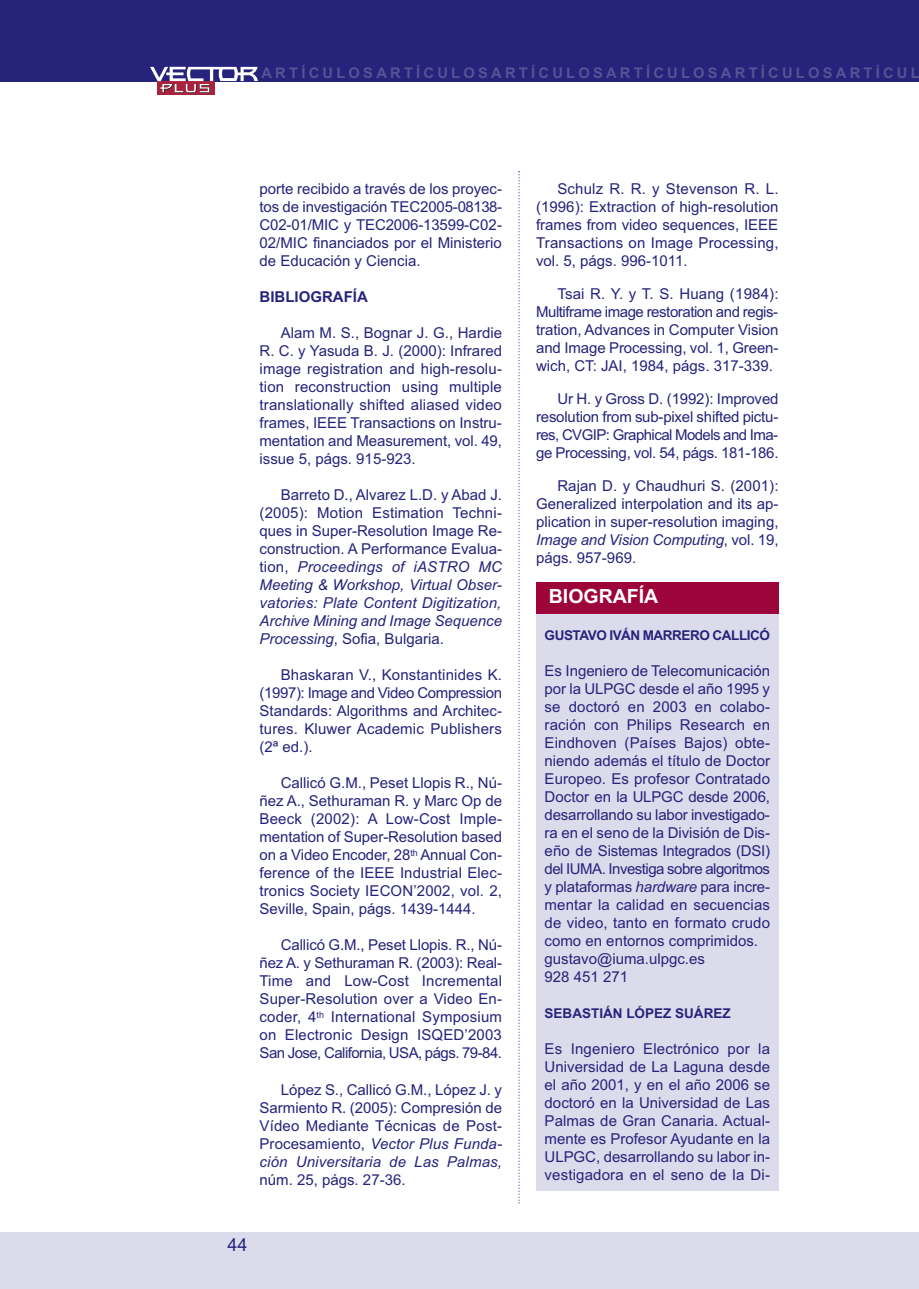
<style>
.page{position:relative;width:919px;height:1289px;background:#fff}
.page>*{position:absolute;margin:0;border:0;box-sizing:border-box;transform-origin:0 0}
.t1{font:700 19.5px "Arial";color:#fff}
.t2{font:18px "Arial";color:#26237b}
.t3{font:15px/18px "Arial";color:#26237b;text-align:justify}
.t4{font:700 15px "Arial";color:#26237b}
.t5{font:700 14.7px "Arial";letter-spacing:.22em;color:#565396}
.t6{font:700 13.5px "Arial";letter-spacing:-.03em;color:#26237b}
.t7{font:700 13.5px "Arial";color:#26237b}
.s1{font-style:italic}
</style>
<div class="page">
<div style="left:536px;top:612px;width:242px;height:579px;background:#dcdbeb"></div>
<div style="left:536px;top:582px;width:242px;height:31px;background:#9d053a"></div>
<div style="left:0;top:0;width:918px;height:81px;background:#26237b"></div>
<div style="left:157px;top:82px;width:57px;height:13px;background:#a9233d"></div>
<svg style="left:150px;top:67px;width:108px;height:26px"></svg>
<div style="left:0;top:1231px;width:918px;height:57px;background:#dcdbeb"></div>
<svg style="left:518px;top:171px;width:1px;height:1032px"></svg>
<p class="t5" style="left:261px;top:65px;width:659px">ARTÍCULOSARTÍCULOSARTÍCULOSARTÍCULOSARTÍCULOSARTÍCUL</p>
<p class="t3" style="left:259px;top:180px;width:244px">porte recibido a través de los proyec&shy;tos de investigación TEC2005-08138- C02-01/MIC y TEC2006-13599-C02- 02/MIC financiados por el Ministerio de Educación y Ciencia.</p>
<p class="t4" style="left:259px;top:288px;width:110px">BIBLIOGRAFÍA</p>
<p class="t3" style="left:259px;top:324px;width:244px;text-indent:21px">Alam M. S., Bognar J. G., Hardie R. C. y Yasuda B. J. (2000): Infrared image registration and high-resolu&shy;tion reconstruction using multiple translationally shifted aliased video frames, IEEE Transactions on Instru&shy;mentation and Measurement, vol. 49, issue 5, págs. 915-923.</p>
<p class="t3" style="left:259px;top:486px;width:244px;text-indent:21px">Barreto D., Alvarez L.D. y Abad J. (2005): Motion Estimation Techni&shy;ques in Super-Resolution Image Re&shy;construction. A Performance Evalua&shy;tion, <span class="s1">Proceedings of iASTRO MC Meeting &amp; Workshop, Virtual Obser&shy;vatories: Plate Content Digitization, Archive Mining and Image Sequence Processing</span>, Sofia, Bulgaria.</p>
<p class="t3" style="left:259px;top:666px;width:244px;text-indent:21px">Bhaskaran V., Konstantinides K. (1997): Image and Video Compression Standards: Algorithms and Architec&shy;tures. Kluwer Academic Publishers (2ª ed.).</p>
<p class="t3" style="left:259px;top:774px;width:244px;text-indent:21px">Callicó G.M., Peset Llopis R., Nú&shy;ñez A., Sethuraman R. y Marc Op de Beeck (2002): A Low-Cost Imple&shy;mentation of Super-Resolution based on a Video Encoder, 28<sup>th</sup> Annual Con&shy;ference of the IEEE Industrial Elec&shy;tronics Society IECON’2002, vol. 2, Seville, Spain, págs. 1439-1444.</p>
<p class="t3" style="left:259px;top:936px;width:244px;text-indent:21px">Callicó G.M., Peset Llopis. R., Nú&shy;ñez A. y Sethuraman R. (2003): Real-Time and Low-Cost Incremental Super-Resolution over a Video En&shy;coder, 4<sup>th</sup> International Symposium on Electronic Design ISQED’2003<br>San Jose, California, USA, págs. 79-84.</p>
<p class="t3" style="left:259px;top:1080px;width:244px;text-indent:21px">López S., Callicó G.M., López J. y Sarmiento R. (2005): Compresión de Vídeo Mediante Técnicas de Post-Procesamiento, <span class="s1">Vector Plus Funda&shy;ción Universitaria de Las Palmas, </span>núm. 25, págs. 27-36.</p>
<p class="t2" style="left:227px;top:1234px;width:22px">44</p>
<p class="t3" style="left:536px;top:180px;width:244px;text-indent:21px">Schulz R. R. y Stevenson R. L. (1996): Extraction of high-resolution frames from video sequences, IEEE Transactions on Image Processing, vol. 5, págs. 996-1011.</p>
<p class="t3" style="left:536px;top:285px;width:244px;text-indent:21px">Tsai R. Y. y T. S. Huang (1984):<br>Multiframe image restoration and regis&shy;tration, Advances in Computer Vision and Image Processing, vol. 1, Green&shy;wich, CT: JAI, 1984, págs. 317-339.</p>
<p class="t3" style="left:536px;top:390px;width:244px;text-indent:21px">Ur H. y Gross D. (1992): Improved resolution from sub-pixel shifted pictu&shy;res, CVGIP: Graphical Models and Ima&shy;ge Processing, vol. 54, págs. 181-186.</p>
<p class="t3" style="left:536px;top:477px;width:244px;text-indent:21px">Rajan D. y Chaudhuri S. (2001):<br>Generalized interpolation and its ap&shy;plication in super-resolution imaging, <span class="s1">Image and Vision Computing</span>, vol. 19, págs. 957-969.</p>
<p class="t1" style="left:549px;top:584px;width:111px">BIOGRAFÍA</p>
<p class="t6" style="left:544px;top:627px;width:227px">GUSTAVO IVÁN MARRERO CALLICÓ</p>
<p class="t3" style="left:544px;top:661px;width:227px;text-align:left">Es Ingeniero de Telecomunicación por la ULPGC desde el año 1995 y se doctoró en 2003 en colabo&shy;ración con Philips Research en<br>Eindhoven (Países Bajos) obte&shy;niendo además el título de Doctor<br>Europeo. Es profesor Contratado<br>Doctor en la ULPGC desde 2006, desarrollando su labor investigado&shy;ra en el seno de la División de Dis&shy;eño de Sistemas Integrados (DSI) del IUMA. Investiga sobre algoritmos y plataformas <span class="s1">hardware</span> para incre&shy;mentar la calidad en secuencias de video, tanto en formato crudo como en entornos comprimidos. gustavo@iuma.ulpgc.es<br>928 451 271</p>
<p class="t7" style="left:544px;top:1005px;width:188px">SEBASTIÁN LÓPEZ SUÁREZ</p>
<p class="t3" style="left:544px;top:1039px;width:227px">Es Ingeniero Electrónico por la Universidad de La Laguna desde el año 2001, y en el año 2006 se doctoró en la Universidad de Las Palmas de Gran Canaria. Actual&shy;mente es Profesor Ayudante en la ULPGC, desarrollando su labor in&shy;vestigadora en el seno de la Di-</p>
</div>
